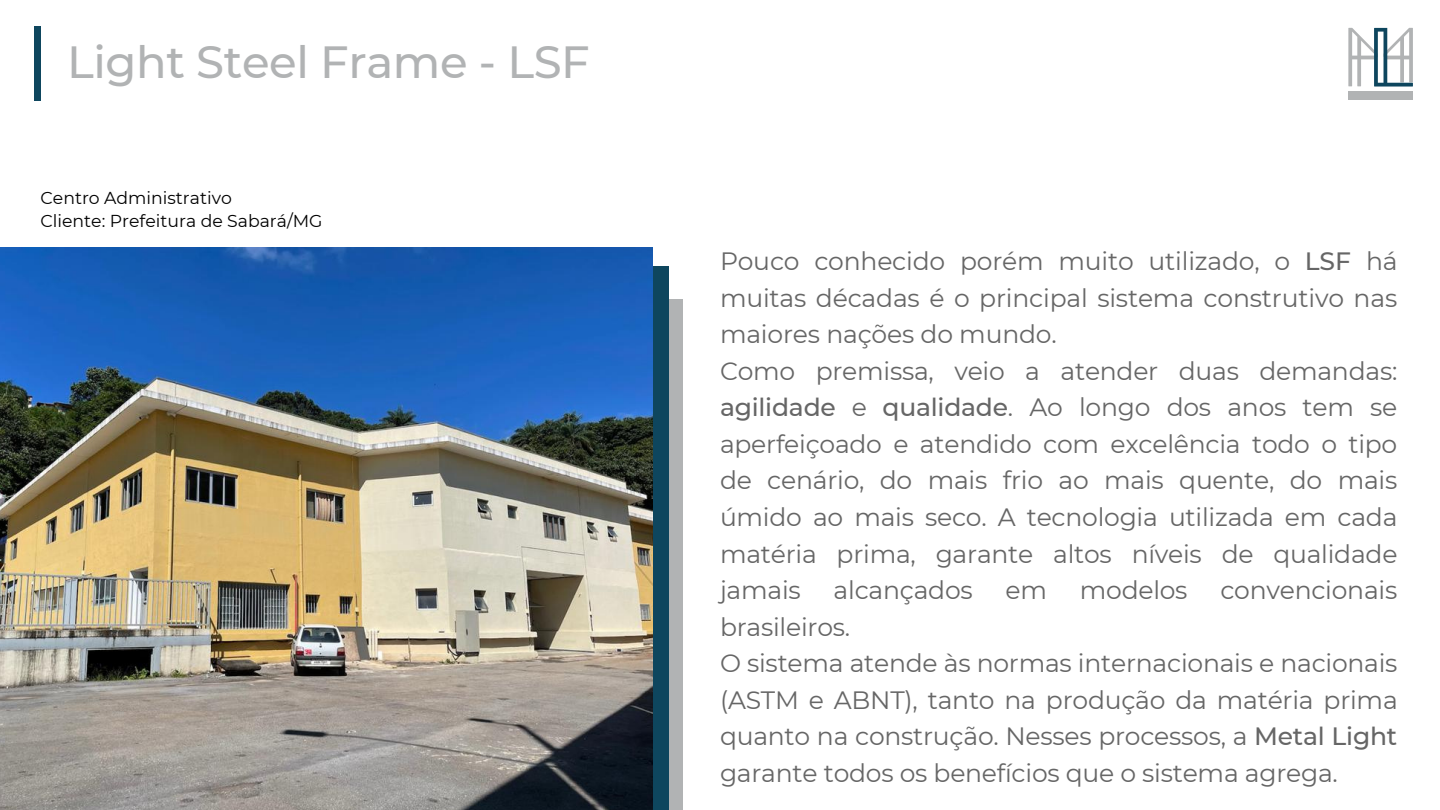
<style>
.page{position:relative;width:1440px;height:810px;background:#fff}
.page>*{position:absolute;margin:0;border:0;box-sizing:border-box;transform-origin:0 0}
.t1{font:500 45px "Montserrat";letter-spacing:-.01em;color:#b1b3b4}
.t2{font:25.05px/36.6px "Montserrat";letter-spacing:-.01em;color:#666;text-align:justify}
.t3{font:17.25px "Montserrat";color:#000}
.s1{font-weight:500}
</style>
<div class="page">
<div style="left:1348px;top:92px;width:65px;height:8px;background:#b1b3b4"></div>
<svg style="left:1348px;top:28px;width:65px;height:59px"></svg>
<div style="left:668px;top:300px;width:15px;height:510px;background:#b1b3b4"></div>
<div style="left:0;top:267px;width:668px;height:543px;background:#0e465e"></div>
<img style="left:0;top:247px;width:652px;height:563px">
<div style="left:34px;top:26px;width:7px;height:74px;background:#0e465e"></div>
<p class="t1" style="left:67px;top:34px;width:524px">Light Steel Frame - LSF</p>
<p class="t3" style="left:41px;top:187px;width:193px">Centro Administrativo</p>
<p class="t3" style="left:41px;top:210px;width:284px">Cliente: Prefeitura de Sabará/MG</p>
<p class="t2" style="left:720px;top:243px;width:679px">Pouco conhecido porém muito utilizado, o <span class="s1">LSF</span> há muitas décadas é o principal sistema construtivo nas maiores nações do mundo.</p>
<p class="t2" style="left:720px;top:352px;width:679px">Como premissa, veio a atender duas demandas: <span class="s1">agilidade</span> e <span class="s1">qualidade</span>. Ao longo dos anos tem se aperfeiçoado e atendido com excelência todo o tipo de cenário, do mais frio ao mais quente, do mais úmido ao mais seco. A tecnologia utilizada em cada matéria prima, garante altos níveis de qualidade jamais</p>
<p class="t2" style="left:834px;top:572px;width:141px">alcançados</p>
<p class="t2" style="left:1006px;top:572px;width:43px">em</p>
<p class="t2" style="left:1080px;top:572px;width:109px">modelos</p>
<p class="t2" style="left:1220px;top:572px;width:178px">convencionais</p>
<p class="t2" style="left:720px;top:608px;width:132px">brasileiros.</p>
<p class="t2" style="left:720px;top:645px;width:679px">O sistema atende às normas internacionais e nacionais (ASTM e ABNT), tanto na produção da matéria prima quanto na construção. Nesses processos, a <span class="s1">Metal Light </span>garante todos os benefícios que o sistema agrega.</p>
</div>
